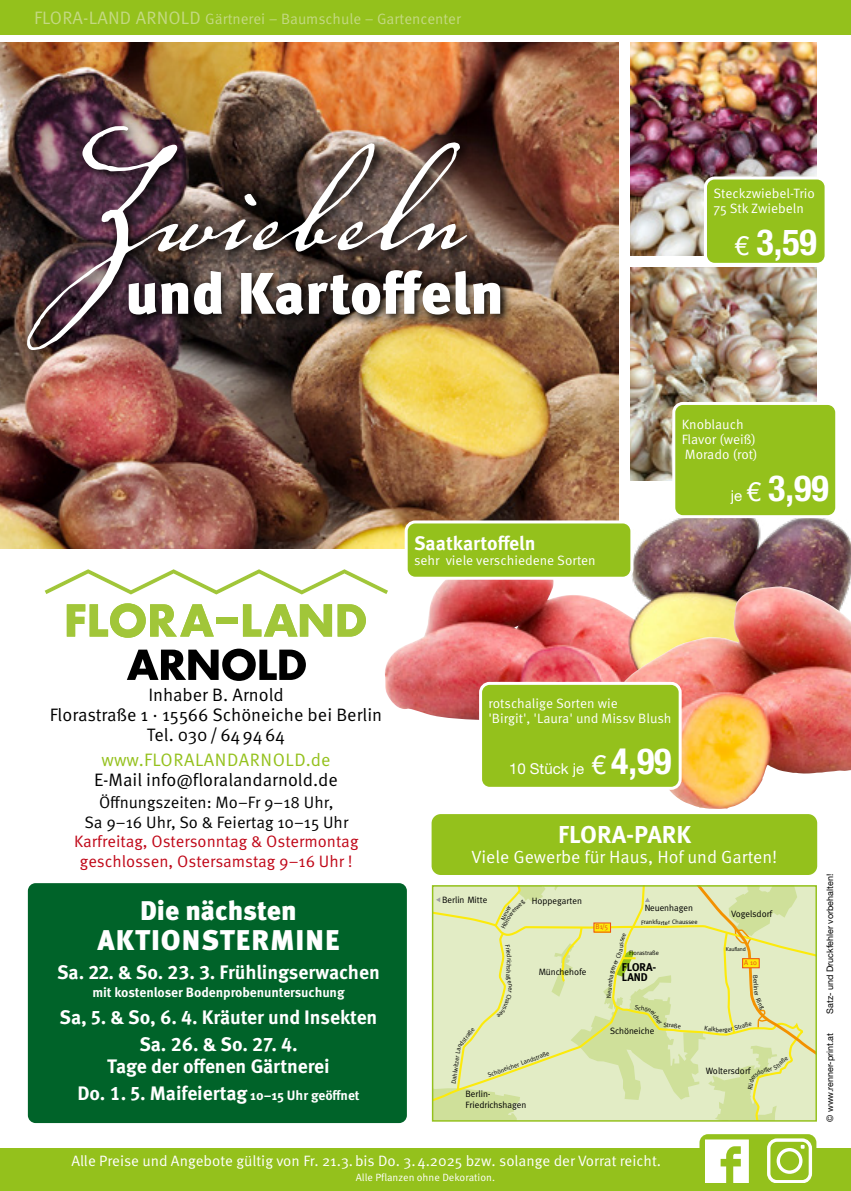
<style>
.page{position:relative;width:851px;height:1191px;background:#fff}
.page>*{position:absolute;margin:0;border:0;box-sizing:border-box;transform-origin:0 0}
.t1{font:211.05px "Voluta Script Pro";color:#fff}
.t2{font:900 58.5px "Meta Pro";color:#fff}
.t3{font:700 condensed 36px "Helvetica Neue LT Pro";color:#fff}
.t4{font:900 28.5px "Meta Pro";letter-spacing:.035em;color:#fff}
.t5{font:900 27px "Meta Pro";letter-spacing:-.005em;color:#fff}
.t6{font:700 24.45px "Meta Pro";color:#fff}
.t7{font:700 19.5px/26.7px "Meta Pro";letter-spacing:-.005em;color:#fff;text-align:center}
.t8{font:18px/20.2px "Meta Pro Norm";color:#000;text-align:center}
.t9{font:18px "Meta Pro Norm";letter-spacing:.03em;color:#94c11c}
.t10{font:17.7px "Meta Pro Norm";color:#fff}
.t11{font:16.5px/19.5px "Meta Pro Norm";color:#c00718;text-align:center}
.t12{font:16.5px/19.5px "Meta Pro Norm";color:#000;text-align:center}
.t13{font:15px "Meta Pro Norm";color:#fff}
.t14{font:15px "Meta Pro Norm";color:#c4d983}
.t15{font:15px "Helvetica Neue LT Pro";color:#fff}
.t16{font:13.5px/15px "Meta Pro Norm";color:#fff}
.t17{font:700 13.5px "Meta Pro";letter-spacing:-.005em;color:#fff}
.t18{font:700 11.25px/9.9px "Meta";color:#000}
.t19{font:10.5px "Meta Pro Norm";color:#fff}
.t20{font:9.15px/10.9px "Meta";color:#000}
.t21{font:9px "Helvetica Neue LT Pro";color:#000}
.t22{font:7.05px "Meta";color:#e94d18}
.t23{font:6.3px "Meta";color:#000}
.t24{font:5.7px "Meta";letter-spacing:-.025em;color:#000}
.s1{font-size:18px}
.s2{font-weight:400;font-stretch:normal;font-size:26.25px}
.s3{font-weight:400;font-stretch:normal;font-size:15px}
.s4{font-size:26.25px}
.s5{font-weight:700;font-stretch:condensed;font-size:36px}
.s6{font-size:13.5px}
</style>
<div class="page">
<img style="left:0;top:43px;width:618px;height:506px">
<div style="left:0;top:0;width:850px;height:34px;background:#94c11c"></div>
<div style="left:0;top:1148px;width:850px;height:43px;background:#94c11c"></div>
<div style="left:699px;top:1134px;width:117px;height:32px;background:#94c11c;border-radius:9px"></div>
<svg style="left:705px;top:1139px;width:43px;height:43px"></svg>
<div style="left:767px;top:1138px;width:44px;height:44px;border:3px solid #fff;border-radius:8px"></div>
<svg style="left:800px;top:1144px;width:4px;height:4px"></svg>
<div style="left:776px;top:1148px;width:26px;height:25px;border:3px solid #fff;border-radius:50%"></div>
<div style="left:430px;top:812px;width:388px;height:64px;background:#94c11c;border-radius:10px"></div>
<div style="left:429px;top:811px;width:390px;height:66px;border:3px solid #fff;border-radius:10px"></div>
<img style="left:630px;top:43px;width:186px;height:212px">
<img style="left:630px;top:268px;width:186px;height:213px">
<img style="left:20px;top:121px;width:459px;height:241px">
<svg style="left:124px;top:266px;width:387px;height:60px;background:#3c2e28"></svg>
<img style="left:384px;top:547px;width:201px;height:173px">
<img style="left:585px;top:493px;width:265px;height:189px">
<img style="left:614px;top:586px;width:236px;height:223px">
<div style="left:705px;top:178px;width:121px;height:86px;background:#94c11c;border-radius:9px"></div>
<div style="left:703px;top:176px;width:124px;height:90px;border:3px solid #fff;border-radius:9px"></div>
<div style="left:673px;top:403px;width:163px;height:113px;background:#94c11c;border-radius:9px"></div>
<div style="left:672px;top:402px;width:166px;height:116px;border:3px solid #fff;border-radius:9px"></div>
<div style="left:480px;top:683px;width:200px;height:105px;background:#94c11c;border-radius:9px"></div>
<div style="left:479px;top:682px;width:202px;height:108px;border:3px solid #fff;border-radius:9px"></div>
<div style="left:406px;top:522px;width:225px;height:56px;background:#94c11c;border-radius:9px"></div>
<div style="left:404px;top:520px;width:229px;height:60px;border:3px solid #fff;border-radius:9px"></div>
<svg style="left:126px;top:648px;width:180px;height:33px"></svg>
<svg style="left:44px;top:568px;width:345px;height:71px"></svg>
<div style="left:26px;top:881px;width:382px;height:243px;background:#006329;border-radius:9px"></div>
<div style="left:25px;top:880px;width:385px;height:246px;border:3px solid #fff;border-radius:9px"></div>
<svg style="left:432px;top:886px;width:384px;height:235px;background:#dfe8b3"></svg>
<p class="t14" style="left:34px;top:7px;width:428px"><span class="s1">FLORA-LAND ARNOLD</span> Gärtnerei – Baumschule – Gartencenter</p>
<h1 class="t1" style="left:47px;top:52px;width:419px">Zwiebeln</h1>
<h2 class="t2" style="left:125px;top:247px;width:380px">und Kartoffeln</h2>
<p class="t7" style="left:414px;top:528px;width:123px">Saatkartoffeln</p>
<p class="t16" style="left:414px;top:552px;width:183px">sehr viele verschiedene Sorten</p>
<p class="t16" style="left:713px;top:185px;width:103px">Steckzwiebel-Trio<br>75 Stk Zwiebeln</p>
<h3 class="t3" style="left:734px;top:220px;width:84px"><span class="s2">€</span> 3,59</h3>
<p class="t16" style="left:681px;top:416px;width:77px">Knoblauch<br>Flavor (weiß)<br>Morado (rot)</p>
<h3 class="t3" style="left:730px;top:467px;width:99px"><span class="s3">je</span> <span class="s2">€</span> 3,99</h3>
<p class="t8" style="left:50px;top:683px;width:334px">Inhaber B. Arnold<br>Florastraße 1 · 15566 Schöneiche bei Berlin<br>Tel. 030/649464</p>
<p class="t9" style="left:101px;top:746px;width:230px">www.FLORALANDARNOLD.de</p>
<p class="t8" style="left:94px;top:768px;width:245px">E-Mail info@floralandarnold.de</p>
<p class="t16" style="left:488px;top:695px;width:184px">rotschalige Sorten wie<br>'Birgit', 'Laura' und Missv Blush</p>
<p class="t15" style="left:509px;top:759px;width:164px">10 Stück je <span class="s4">€</span> <span class="s5">4,99</span></p>
<p class="t12" style="left:84px;top:791px;width:265px">Öffnungszeiten: Mo–Fr 9–18 Uhr,<br>Sa 9–16 Uhr, So &amp; Feiertag 10–15 Uhr</p>
<p class="t11" style="left:74px;top:830px;width:286px">Karfreitag, Ostersonntag &amp; Ostermontag geschlossen, Ostersamstag 9–16 Uhr !</p>
<h3 class="t5" style="left:140px;top:889px;width:158px">Die nächsten</h3>
<h3 class="t4" style="left:97px;top:918px;width:244px">AKTIONSTERMINE</h3>
<p class="t7" style="left:57px;top:958px;width:324px">Sa. 22. &amp; So. 23. 3. Frühlingserwachen</p>
<p class="t17" style="left:92px;top:982px;width:254px">mit kostenloser Bodenprobenuntersuchung</p>
<p class="t7" style="left:59px;top:1002px;width:319px">Sa, 5. &amp; So, 6. 4. Kräuter und Insekten<br>Sa. 26. &amp; So. 27. 4.</p>
<p class="t7" style="left:77px;top:1052px;width:284px">Tage der offenen Gärtnerei<br>Do. 1. 5. Maifeiertag <span class="s6">10–15 Uhr geöffnet</span></p>
<p class="t6" style="left:558px;top:815px;width:134px">FLORA-PARK</p>
<p class="t10" style="left:471px;top:843px;width:307px">Viele Gewerbe für Haus, Hof und Garten!</p>
<p class="t20" style="left:442px;top:894px;width:47px">Berlin Mitte</p>
<p class="t23" style="left:513px;top:960px;width:12px;rotate:94deg">ichs</p>
<p class="t20" style="left:531px;top:895px;width:52px">Hoppegarten</p>
<p class="t20" style="left:538px;top:966px;width:49px">Münchehofe</p>
<p class="t22" style="left:595px;top:923px;width:14px">B1/5</p>
<p class="t20" style="left:644px;top:901px;width:50px">Neuenhagen</p>
<p class="t23" style="left:645px;top:918px;width:13px">ankf</p>
<p class="t23" style="left:660px;top:918px;width:6px">rt</p>
<p class="t23" style="left:664px;top:918px;width:34px;rotate:-1deg">er Chaussee</p>
<p class="t23" style="left:629px;top:949px;width:31px">Florastraße</p>
<p class="t20" style="left:731px;top:908px;width:43px">Vogelsdorf</p>
<p class="t24" style="left:725px;top:945px;width:22px">Kaufland</p>
<p class="t22" style="left:744px;top:958px;width:14px">A 10</p>
<p class="t18" style="left:621px;top:962px;width:36px">FLORA-<br>LAND</p>
<p class="t23" style="left:605px;top:990px;width:21px;rotate:-83deg">uenhag</p>
<p class="t23" style="left:759px;top:978px;width:10px;rotate:87deg">erli</p>
<p class="t23" style="left:451px;top:1072px;width:19px;rotate:-82deg">lwitzer</p>
<p class="t23" style="left:502px;top:1066px;width:50px;rotate:-20deg">eicher Landstraße</p>
<p class="t23" style="left:487px;top:1071px;width:18px;rotate:-19deg">Schön</p>
<p class="t20" style="left:465px;top:1088px;width:62px">Berlin-<br>Friedrichshagen</p>
<p class="t20" style="left:610px;top:1025px;width:46px">Schöneiche</p>
<p class="t23" style="left:726px;top:1026px;width:14px;rotate:-14deg">er St</p>
<p class="t20" style="left:705px;top:1065px;width:46px">Woltersdorf</p>
<p class="t13" style="left:71px;top:1149px;width:591px">Alle Preise und Angebote gültig von Fr. 21.3.bis Do. 3.4.2025 bzw. solange der Vorrat reicht.</p>
<p class="t19" style="left:356px;top:1169px;width:141px">Alle Pflanzen ohne Dekoration.</p>
<p class="t21" style="left:824px;top:1014px;width:142px;rotate:-90deg">Satz- und Druckfehler vorbehalten!</p>
<p class="t21" style="left:824px;top:1122px;width:91px;rotate:-90deg">© www.renner-print.at</p>
</div>
